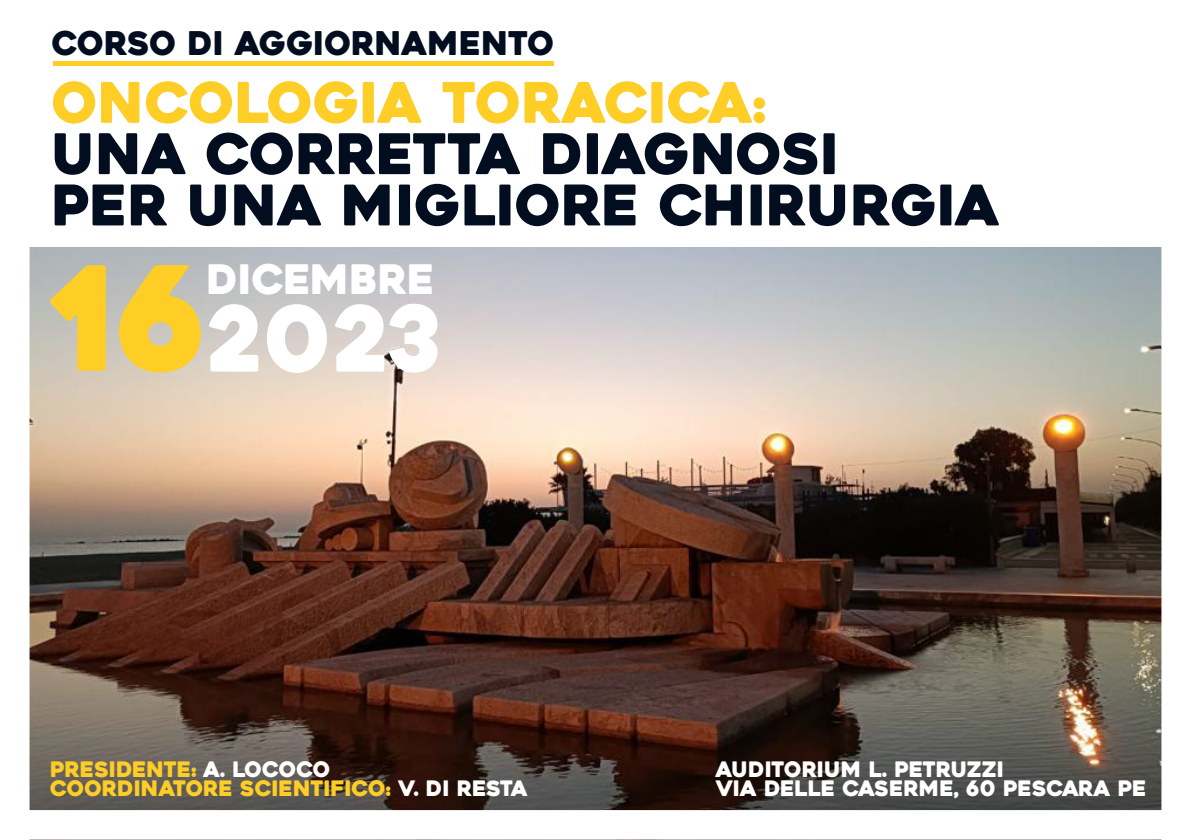
<style>
.page{position:relative;width:1191px;height:840px;background:#fff}
.page>*{position:absolute;margin:0;border:0;box-sizing:border-box;transform-origin:0 0}
.t1{font:144px "Heavitas";color:#fecd26}
.t2{font:90.6px "Heavitas";color:#fff}
.t3{font:55.8px/51.2px "Heavitas";color:#020e20}
.t4{font:55.8px "Heavitas";color:#fecd26}
.t5{font:40.4px "Heavitas";color:#fff}
.t6{font:32.6px "Heavitas";color:#020e20}
.t7{font:21.2px/19.4px "Heavitas";color:#fecd26}
.t8{font:21.2px/19.4px "Heavitas";color:#fff}
.s1{color:#fff}
</style>
<div class="page">
<img style="left:29px;top:61px;width:1133px;height:750px">
<div style="left:53px;top:61px;width:500px;height:5px;background:#fecd26"></div>
<h3 class="t6" style="left:52px;top:23px;width:504px">CORSO DI AGGIORNAMENTO</h3>
<h3 class="t4" style="left:52px;top:68px;width:716px">ONCOLOGIA TORACICA:</h3>
<h3 class="t3" style="left:52px;top:129px;width:949px">UNA CORRETTA DIAGNOSI<br>PER UNA MIGLIORE CHIRURGIA</h3>
<h1 class="t1" style="left:52px;top:230px;width:159px">16</h1>
<h3 class="t5" style="left:206px;top:255px;width:230px">DICEMBRE</h3>
<h2 class="t2" style="left:206px;top:283px;width:237px">2023</h2>
<p class="t7" style="left:50px;top:759px;width:479px">PRESIDENTE: <span class="s1">A. LOCOCO<br></span>COORDINATORE SCIENTIFICO: <span class="s1">V. DI RESTA</span></p>
<p class="t8" style="left:716px;top:759px;width:432px">AUDITORIUM L. PETRUZZI<br>VIA DELLE CASERME, 60 PESCARA PE</p>
</div>
